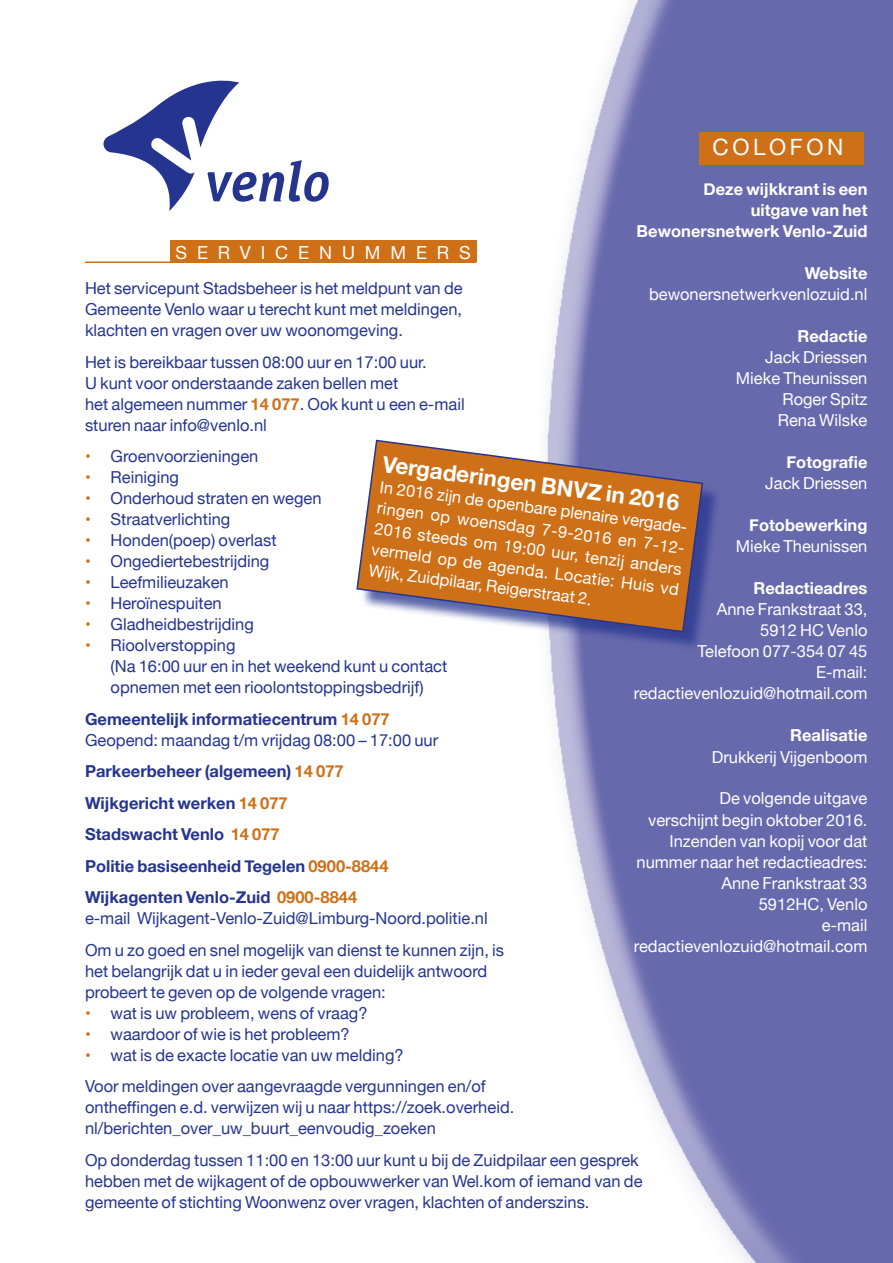
<style>
.page{position:relative;width:893px;height:1263px;background:#fff}
.page>*{position:absolute;margin:0;border:0;box-sizing:border-box;transform-origin:0 0}
.t1{font:700 22.5px "Helvetica Neue";color:#fff}
.t2{font:22.5px "Helvetica Neue";letter-spacing:.16em;color:#fff}
.t3{font:18px "Helvetica Neue";letter-spacing:.55em;color:#fff}
.t4{font:16.5px/21px "Helvetica Neue";color:#25358f}
.t5{font:16.5px/21px "Helvetica Neue";color:#fff;text-align:right}
.t6{font:700 16.5px/31.5px "Helvetica Neue";color:#25358f}
.t7{font:700 16.5px/21px "Helvetica Neue";color:#fff;text-align:right}
.s1{font-weight:700;color:#ce7018}
.s2{color:#ce7018}
.s3{font-weight:700}
</style>
<div class="page">
<img style="left:547px;top:0;width:346px;height:1263px">
<div style="left:699px;top:133px;width:165px;height:32px;background:#ce7018"></div>
<div style="left:170px;top:241px;width:306px;height:21px;background:#ce7018"></div>
<svg style="left:103px;top:81px;width:226px;height:130px"></svg>
<hr style="left:85px;top:261px;width:391px;height:2px;background:#ce7018">
<div style="left:359px;top:442px;width:362px;height:208px;background:#25358f;opacity:.75"></div>
<svg style="left:356px;top:439px;width:348px;height:194px;background:#c07e4a"></svg>
<h1 class="t2" style="left:713px;top:131px;width:132px">COLOFON</h1>
<p class="t7" style="left:637px;top:179px;width:232px">Deze wijkkrant is een<br>uitgave van het<br>Bewonersnetwerk Venlo-Zuid</p>
<p class="t7" style="left:805px;top:263px;width:64px">Website</p>
<p class="t5" style="left:649px;top:285px;width:220px">bewonersnetwerkvenlozuid.nl</p>
<p class="t7" style="left:797px;top:326px;width:71px">Redactie</p>
<p class="t5" style="left:736px;top:348px;width:133px">Jack Driessen<br>Mieke Theunissen<br>Roger Spitz<br>Rena Wilske</p>
<p class="t7" style="left:786px;top:452px;width:82px">Fotografie</p>
<p class="t5" style="left:765px;top:474px;width:104px">Jack Driessen</p>
<p class="t7" style="left:749px;top:515px;width:120px">Fotobewerking</p>
<p class="t5" style="left:736px;top:537px;width:133px">Mieke Theunissen</p>
<p class="t7" style="left:753px;top:578px;width:115px">Redactieadres</p>
<p class="t5" style="left:634px;top:600px;width:235px">Anne Frankstraat 33,<br>5912 HC Venlo<br>Telefoon 077-354 07 45<br>E-mail: redactievenlozuid@hotmail.com</p>
<p class="t7" style="left:790px;top:725px;width:79px">Realisatie</p>
<p class="t5" style="left:712px;top:747px;width:157px">Drukkerij Vijgenboom</p>
<p class="t5" style="left:634px;top:789px;width:235px">De volgende uitgave<br>verschijnt begin oktober 2016.<br>Inzenden van kopij voor dat nummer naar het redactieadres:<br>Anne Frankstraat 33<br>5912HC, Venlo<br>e-mail redactievenlozuid@hotmail.com</p>
<p class="t3" style="left:175px;top:240px;width:297px">SERVICENUMMERS</p>
<p class="t4" style="left:85px;top:279px;width:379px;text-align:justify">Het servicepunt Stadsbeheer is het meldpunt van de Gemeente Venlo waar u terecht kunt met meldingen, klachten en vragen over uw woonomgeving.</p>
<p class="t4" style="left:85px;top:352px;width:381px">Het is bereikbaar tussen 08:00 uur en 17:00 uur.<br>U kunt voor onderstaande zaken bellen met<br>het algemeen nummer <span class="s1">14 077</span>. Ook kunt u een e-mail sturen naar info@venlo.nl</p>
<p class="t4" style="left:85px;top:447px;width:175px"><span class="s2">•</span> Groenvoorzieningen</p>
<p class="t4" style="left:85px;top:468px;width:95px"><span class="s2">•</span> Reiniging</p>
<p class="t4" style="left:85px;top:489px;width:238px"><span class="s2">•</span> Onderhoud straten en wegen</p>
<p class="t4" style="left:85px;top:510px;width:147px"><span class="s2">•</span> Straatverlichting</p>
<p class="t4" style="left:85px;top:531px;width:193px"><span class="s2">•</span> Honden(poep) overlast</p>
<p class="t4" style="left:85px;top:552px;width:186px"><span class="s2">•</span> Ongediertebestrijding</p>
<p class="t4" style="left:85px;top:573px;width:145px"><span class="s2">•</span> Leefmilieuzaken</p>
<p class="t4" style="left:85px;top:594px;width:138px"><span class="s2">•</span> Heroïnespuiten</p>
<p class="t4" style="left:85px;top:615px;width:170px"><span class="s2">•</span> Gladheidbestrijding</p>
<p class="t4" style="left:111px;top:636px;width:338px;text-indent:-25px"><span class="s2">•</span> Rioolverstopping<br>(Na 16:00 uur en in het weekend kunt u contact opnemen met een rioolontstoppingsbedrijf)</p>
<p class="t4" style="left:85px;top:709px;width:355px"><span class="s3">Gemeentelijk informatiecentrum</span> <span class="s1">14 077<br></span>Geopend: maandag t/m vrijdag 08:00 – 17:00 uur</p>
<p class="t6" style="left:85px;top:756px;width:305px">Parkeerbeheer (algemeen) <span class="s2">14 077<br></span>Wijkgericht werken <span class="s2">14 077<br></span>Stadswacht Venlo <span class="s2">14 077<br></span>Politie basiseenheid Tegelen <span class="s2">0900-8844<br></span>Wijkagenten Venlo-Zuid <span class="s2">0900-8844</span></p>
<p class="t4" style="left:85px;top:904px;width:421px;line-height:31.5px">e-mail Wijkagent-Venlo-Zuid@Limburg-Noord.politie.nl<br>Om u zo goed en snel mogelijk van dienst te kunnen zijn, is</p>
<p class="t4" style="left:85px;top:961px;width:404px">het belangrijk dat u in ieder geval een duidelijk antwoord probeert te geven op de volgende vragen:</p>
<p class="t4" style="left:85px;top:1003px;width:284px"><span class="s2">•</span> wat is uw probleem, wens of vraag?</p>
<p class="t4" style="left:85px;top:1024px;width:266px"><span class="s2">•</span> waardoor of wie is het probleem?</p>
<p class="t4" style="left:85px;top:1040px;width:402px;line-height:31.5px"><span class="s2">•</span> wat is de exacte locatie van uw melding?<br>Voor meldingen over aangevraagde vergunningen en/of</p>
<p class="t4" style="left:85px;top:1098px;width:431px">ontheffingen e.d. verwijzen wij u naar https://zoek.overheid. nl/berichten_over_uw_buurt_eenvoudig_zoeken</p>
<h1 class="t1" style="left:386px;top:445px;width:300px;rotate:8deg">Vergaderingen BNVZ in 2016</h1>
<p class="t5" style="left:381px;top:476px;width:313px;text-align:justify;rotate:8deg">In 2016 zijn de openbare plenaire vergade&shy;ringen op woensdag 7-9-2016 en 7-12- 2016 steeds om 19:00 uur, tenzij anders vermeld op de agenda. Locatie: Huis vd Wijk, Zuidpilaar, Reigerstraat 2.</p>
<p class="t4" style="left:85px;top:1151px;width:559px">Op donderdag tussen 11:00 en 13:00 uur kunt u bij de Zuidpilaar een gesprek hebben met de wijkagent of de opbouwwerker van Wel.kom of iemand van de gemeente of stichting Woonwenz over vragen, klachten of anderszins.</p>
</div>
